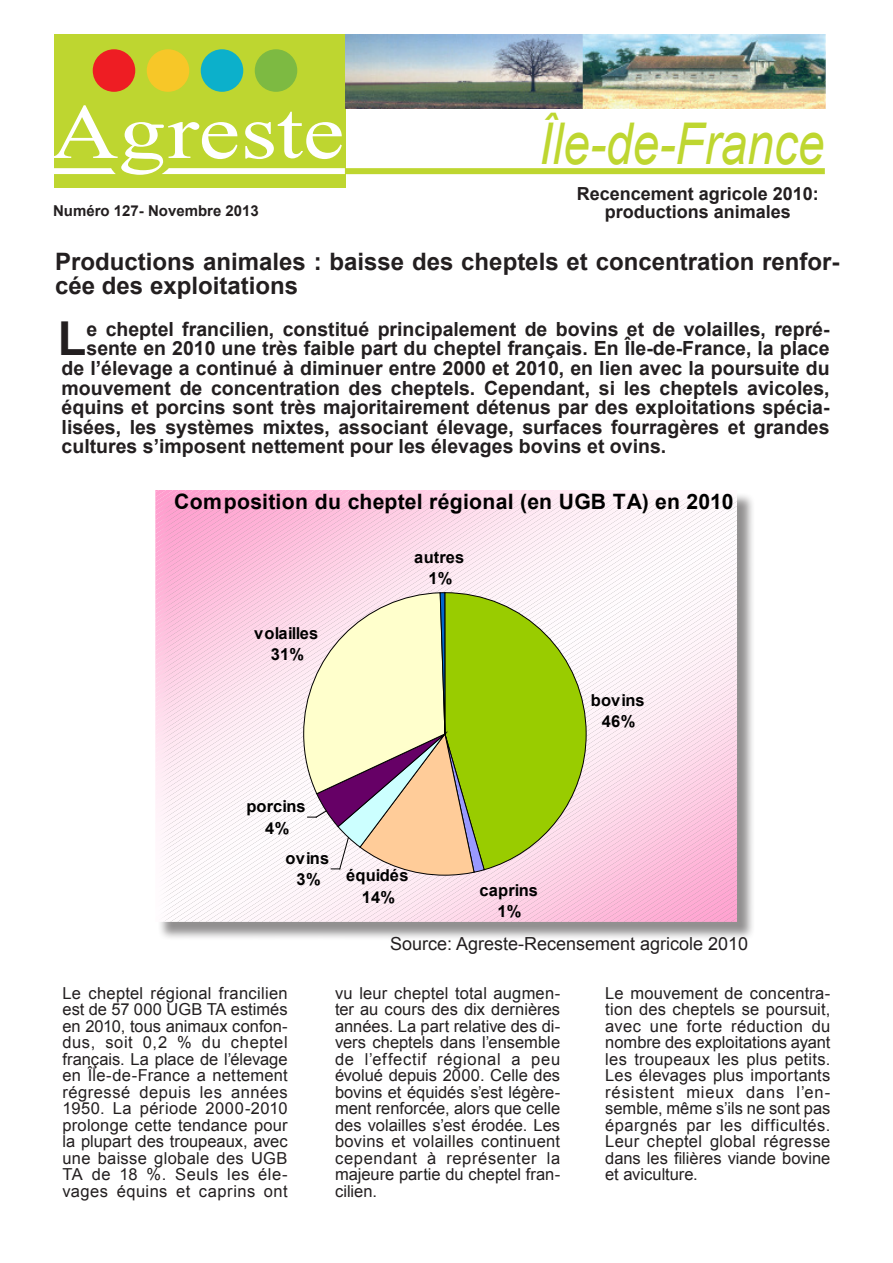
<style>
.page{position:relative;width:893px;height:1263px;background:#fff}
.page>*{position:absolute;margin:0;border:0;box-sizing:border-box;transform-origin:0 0}
.t1{font:italic 57.6px "Arial";color:#bed630;scale:.83 1}
.t2{font:700 46.8px "Arial";color:#231f20}
.t3{font:700 24px/24px "Arial";color:#231f20}
.t4{font:700 21.15px "Arial";letter-spacing:.02em;color:#000}
.t5{font:700 19.5px "Arial";color:#231f20}
.t6{font:700 18px "Arial";color:#231f20}
.t7{font:18px "Arial";color:#231f20}
.t8{font:16.5px/16.5px "Arial";letter-spacing:.015em;color:#231f20;text-align:justify}
.t9{font:700 16.5px/21.1px "Arial";letter-spacing:.01em;color:#000;text-align:center}
.t10{font:700 15px "Arial";color:#231f20}
</style>
<div class="page">
<div style="left:54px;top:34px;width:291px;height:154px;background:#bed630"></div>
<div style="left:335px;top:168px;width:490px;height:6px;background:#bed630"></div>
<svg style="left:54px;top:105px;width:291px;height:70px"></svg>
<img style="left:345px;top:35px;width:480px;height:73px">
<div style="left:147px;top:49px;width:42px;height:43px;background:#f7c728;border-radius:50%"></div>
<div style="left:93px;top:49px;width:42px;height:43px;background:#ee1d23;border-radius:50%"></div>
<div style="left:201px;top:49px;width:42px;height:43px;background:#0cb0cb;border-radius:50%"></div>
<div style="left:255px;top:49px;width:42px;height:43px;background:#7dba42;border-radius:50%"></div>
<div style="left:158px;top:492px;width:598px;height:448px;background:#231f20;opacity:.5"></div>
<svg style="left:155px;top:490px;width:582px;height:432px"></svg>
<h1 class="t1" style="left:539px;top:107px;width:345px">Île-de-France</h1>
<p class="t6" style="left:577px;top:182px;width:244px">Recencement agricole 2010:</p>
<p class="t6" style="left:605px;top:200px;width:188px">productions animales</p>
<p class="t10" style="left:53px;top:201px;width:207px">Numéro 127- Novembre 2013</p>
<p class="t3" style="left:55px;top:250px;width:786px">Productions animales : baisse des cheptels et concentration renfor&shy;cée des exploitations</p>
<p class="t2" style="left:58px;top:308px;width:30px">L</p>
<p class="t5" style="left:87px;top:316px;width:745px">e cheptel francilien, constitué principalement de bovins et de volailles, repré-</p>
<p class="t5" style="left:87px;top:336px;width:745px">sente en 2010 une très faible part du cheptel français. En Île-de-France, la place</p>
<p class="t5" style="left:62px;top:355px;width:770px">de l’élevage a continué à diminuer entre 2000 et 2010, en lien avec la poursuite du</p>
<p class="t5" style="left:62px;top:375px;width:770px">mouvement de concentration des cheptels. Cependant, si les cheptels avicoles,</p>
<p class="t5" style="left:62px;top:394px;width:770px">équins et porcins sont très majoritairement détenus par des exploitations spécia-</p>
<p class="t5" style="left:62px;top:414px;width:770px">lisées, les systèmes mixtes, associant élevage, surfaces fourragères et grandes</p>
<p class="t5" style="left:62px;top:433px;width:606px">cultures s’imposent nettement pour les élevages bovins et ovins.</p>
<p class="t4" style="left:174px;top:487px;width:561px">Composition du cheptel régional (en UGB TA) en 2010</p>
<p class="t9" style="left:254px;top:623px;width:66px">volailles<br>31%</p>
<p class="t9" style="left:414px;top:547px;width:51px">autres<br>1%</p>
<p class="t9" style="left:591px;top:690px;width:55px">bovins<br>46%</p>
<p class="t9" style="left:246px;top:796px;width:61px">porcins<br>4%</p>
<p class="t9" style="left:286px;top:848px;width:45px">ovins<br>3%</p>
<p class="t9" style="left:346px;top:866px;width:64px">équidés<br>14%</p>
<p class="t9" style="left:479px;top:880px;width:60px">caprins<br>1%</p>
<p class="t7" style="left:390px;top:932px;width:360px">Source: Agreste-Recensement agricole 2010</p>
<p class="t8" style="left:63px;top:985px;width:227px">Le cheptel régional francilien est de 57 000 UGB TA estimés en 2010, tous animaux confon&shy;dus, soit 0,2 % du cheptel français. La place de l’élevage en Île-de-France a nettement régressé depuis les années 1950. La période 2000-2010 prolonge cette tendance pour la plupart des troupeaux, avec une baisse globale des UGB TA de 18 %. Seuls les éle&shy;vages équins et caprins ont</p>
<p class="t8" style="left:335px;top:985px;width:227px">vu leur cheptel total augmen&shy;ter au cours des dix dernières années. La part relative des di&shy;vers cheptels dans l’ensemble de l’effectif régional a peu évolué depuis 2000. Celle des bovins et équidés s’est légère&shy;ment renforcée, alors que celle des volailles s’est érodée. Les bovins et volailles continuent cependant à représenter la majeure partie du cheptel fran&shy;cilien.</p>
<p class="t8" style="left:605px;top:985px;width:227px">Le mouvement de concentra&shy;tion des cheptels se poursuit, avec une forte réduction du nombre des exploitations ayant les troupeaux les plus petits.<br>Les élevages plus importants résistent mieux dans l’en&shy;semble, même s’ils ne sont pas épargnés par les difficultés.<br>Leur cheptel global régresse dans les filières viande bovine et aviculture.</p>
</div>
